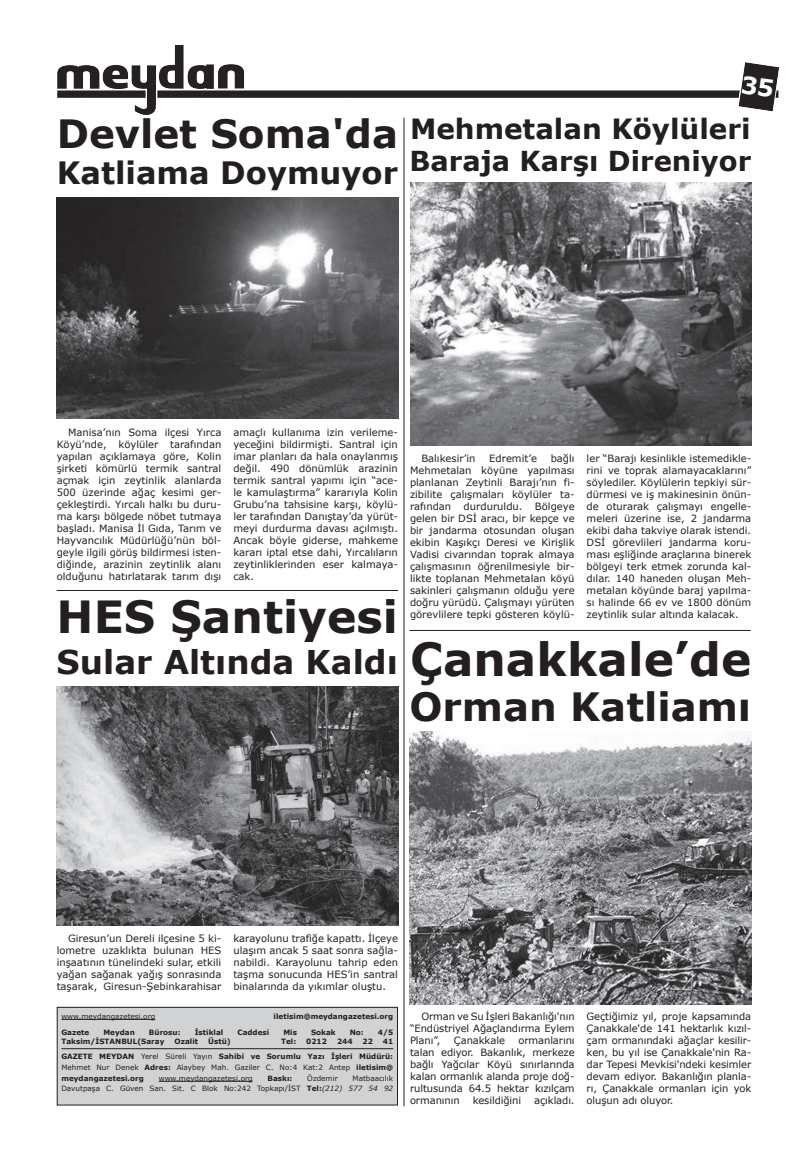
<style>
.page{position:relative;width:808px;height:1163px;background:#fff}
.page>*{position:absolute;margin:0;border:0;box-sizing:border-box;transform-origin:0 0}
.t1{font:700 45.6px "Verdana";color:#231f20}
.t2{font:700 44.3px "Verdana";color:#231f20}
.t3{font:700 39px "Verdana";color:#231f20}
.t4{font:700 38.9px "Verdana";color:#231f20}
.t5{font:700 32.7px "Verdana";color:#231f20}
.t6{font:700 30.8px "Verdana";color:#231f20}
.t7{font:700 27.8px "Verdana";color:#231f20}
.t8{font:700 27.5px "Verdana";color:#231f20}
.t9{font:10px/12px "Verdana";color:#231f20;text-align:justify}
.t10{font:700 7.3px/10.8px "Verdana";color:#231f20;text-align:justify}
.t11{font:7.3px/10.8px "Verdana";color:#231f20;text-align:right}
.s1{font-weight:400}
.s2{font-weight:700}
.s3{font-style:italic}
</style>
<div class="page">
<img style="left:57px;top:45px;width:722px;height:73px">
<img style="left:409px;top:731px;width:342px;height:273px">
<div style="left:57px;top:1007px;width:340px;height:97px;background:#d1d2d4"></div>
<div style="left:57px;top:1006px;width:341px;height:99px;border:1px solid #231f20"></div>
<hr style="left:159px;top:1080px;width:94px;height:1px;background:#231f20">
<hr style="left:61px;top:1047px;width:332px;height:1px;background:#231f20">
<hr style="left:61px;top:1018px;width:94px;height:1px;background:#231f20">
<img style="left:410px;top:182px;width:341px;height:263px">
<img style="left:57px;top:197px;width:341px;height:221px">
<img style="left:57px;top:686px;width:341px;height:239px">
<hr style="left:57px;top:590px;width:341px;height:1px;background:#231f20">
<hr style="left:409px;top:630px;width:342px;height:1px;background:#231f20">
<hr style="left:403px;top:117px;width:1px;height:989px;background:#231f20">
<svg style="left:742px;top:76px;width:32px;height:22px"></svg>
<h3 class="t4" style="left:57px;top:106px;width:343px">Devlet Soma'da</h3>
<h3 class="t6" style="left:57px;top:151px;width:343px">Katliama Doymuyor</h3>
<h3 class="t7" style="left:410px;top:109px;width:342px">Mehmetalan Köylüleri</h3>
<h3 class="t8" style="left:409px;top:142px;width:343px">Baraja Karşı Direniyor</h3>
<p class="t9" style="left:57px;top:426px;width:166px;text-indent:11px">Manisa’nın Soma ilçesi Yırca Köyü’nde, köylüler tarafından yapılan açıklamaya göre, Kolin şirketi kömürlü termik santral açmak için zeytinlik alanlarda 500 üzerinde ağaç kesimi ger&shy;çekleştirdi. Yırcalı halkı bu duru&shy;ma karşı bölgede nöbet tutmaya başladı. Manisa İl Gıda, Tarım ve Hayvancılık Müdürlüğü’nün böl&shy;geyle ilgili görüş bildirmesi isten&shy;diğinde, arazinin zeytinlik alanı olduğunu hatırlatarak tarım dışı</p>
<p class="t9" style="left:233px;top:426px;width:166px">amaçlı kullanıma izin verileme&shy;yeceğini bildirmişti. Santral için imar planları da hala onaylanmış değil. 490 dönümlük arazinin termik santral yapımı için “ace&shy;le kamulaştırma” kararıyla Kolin Grubu’na tahsisine karşı, köylü&shy;ler tarafından Danıştay’da yürüt&shy;meyi durdurma davası açılmıştı.<br>Ancak böyle giderse, mahkeme kararı iptal etse dahi, Yırcalıların zeytinliklerinden eser kalmaya&shy;cak.</p>
<h2 class="t2" style="left:57px;top:585px;width:343px">HES Şantiyesi</h2>
<h3 class="t5" style="left:57px;top:639px;width:343px">Sular Altında Kaldı</h3>
<p class="t9" style="left:410px;top:451px;width:166px;text-indent:141px">bağlı Mehmetalan köyüne yapılması planlanan Zeytinli Barajı’nın fi&shy;zibilite çalışmaları köylüler ta&shy;rafından durduruldu. Bölgeye gelen bir DSİ aracı, bir kepçe ve bir jandarma otosundan oluşan ekibin Kaşıkçı Deresi ve Kirişlik Vadisi civarından toprak almaya çalışmasının öğrenilmesiyle bir&shy;likte toplanan Mehmetalan köyü sakinleri çalışmanın olduğu yere doğru yürüdü. Çalışmayı yürüten görevlilere tepki gösteren köylü-</p>
<p class="t9" style="left:421px;top:451px;width:56px">Balıkesir’in</p>
<p class="t9" style="left:489px;top:451px;width:49px">Edremit’e</p>
<p class="t9" style="left:587px;top:451px;width:166px">ler “Barajı kesinlikle istemedikle&shy;rini ve toprak alamayacaklarını” söylediler. Köylülerin tepkiyi sür&shy;dürmesi ve iş makinesinin önün&shy;de oturarak çalışmayı engelle&shy;meleri üzerine ise, 2 jandarma ekibi daha takviye olarak istendi.<br>DSİ görevlileri jandarma koru&shy;ması eşliğinde araçlarına binerek bölgeyi terk etmek zorunda kal&shy;dılar. 140 haneden oluşan Meh&shy;metalan köyünde baraj yapılma&shy;sı halinde 66 ev ve 1800 dönüm zeytinlik sular altında kalacak.</p>
<h1 class="t1" style="left:410px;top:627px;width:343px">Çanakkale’de</h1>
<h3 class="t3" style="left:409px;top:678px;width:343px">Orman Katliamı</h3>
<p class="t9" style="left:57px;top:931px;width:166px;text-indent:11px">Giresun’un Dereli ilçesine 5 ki&shy;lometre uzaklıkta bulunan HES inşaatının tünelindeki sular, etkili yağan sağanak yağış sonrasında taşarak, Giresun-Şebinkarahisar</p>
<p class="t9" style="left:233px;top:931px;width:166px">karayolunu trafiğe kapattı. İlçeye ulaşım ancak 5 saat sonra sağla&shy;nabildi. Karayolunu tahrip eden taşma sonucunda HES’in santral binalarında da yıkımlar oluştu.</p>
<p class="t11" style="left:61px;top:1010px;width:95px">www.meydangazetesi.org</p>
<p class="t10" style="left:274px;top:1010px;width:121px">iletisim@meydangazetesi.org</p>
<p class="t10" style="left:61px;top:1026px;width:30px">Gazete</p>
<p class="t10" style="left:103px;top:1026px;width:33px">Meydan</p>
<p class="t10" style="left:149px;top:1026px;width:33px">Bürosu:</p>
<p class="t10" style="left:195px;top:1026px;width:30px">İstiklal</p>
<p class="t10" style="left:237px;top:1026px;width:33px">Caddesi</p>
<p class="t10" style="left:283px;top:1026px;width:15px">Mis</p>
<p class="t10" style="left:311px;top:1026px;width:26px">Sokak</p>
<p class="t10" style="left:350px;top:1026px;width:16px">No:</p>
<p class="t10" style="left:378px;top:1026px;width:17px">4/5</p>
<p class="t10" style="left:61px;top:1035px;width:105px">Taksim/İSTANBUL(Saray</p>
<p class="t10" style="left:175px;top:1035px;width:25px">Ozalit</p>
<p class="t10" style="left:208px;top:1035px;width:24px">Üstü)</p>
<p class="t10" style="left:281px;top:1035px;width:17px">Tel:</p>
<p class="t10" style="left:306px;top:1035px;width:22px">0212</p>
<p class="t10" style="left:337px;top:1035px;width:17px">244</p>
<p class="t10" style="left:362px;top:1035px;width:12px">22</p>
<p class="t10" style="left:383px;top:1035px;width:12px">41</p>
<p class="t10" style="left:61px;top:1050px;width:333px">GAZETE MEYDAN <span class="s1">Yerel Süreli Yayın</span> Sahibi ve Sorumlu Yazı İşleri Müdürü:<br><span class="s1">Mehmet Nur Denek</span> Adres: <span class="s1">Alaybey Mah. Gaziler C. No:4 Kat:2 Antep</span> iletisim@ meydangazetesi.org</p>
<p class="t11" style="left:159px;top:1072px;width:95px">www.meydangazetesi.org</p>
<p class="t10" style="left:267px;top:1072px;width:26px">Baskı:</p>
<p class="t11" style="left:307px;top:1072px;width:32px">Özdemir</p>
<p class="t11" style="left:61px;top:1072px;width:333px">Matbaacılık<br>Davutpaşa C. Güven San. Sit. C Blok No:242 Topkapı/İST <span class="s2">Tel:</span><span class="s3">(212) 577 54 92</span></p>
<p class="t9" style="left:410px;top:1009px;width:166px;text-indent:11px">Orman ve Su İşleri Bakanlığı'nın “Endüstriyel Ağaçlandırma Eylem Planı”,</p>
<p class="t9" style="left:410px;top:1033px;width:166px;text-indent:108px">ormanlarını talan ediyor. Bakanlık, merkeze bağlı Yağcılar Köyü sınırlarında kalan ormanlık alanda proje doğ&shy;rultusunda 64.5 hektar kızılçam ormanının</p>
<p class="t9" style="left:454px;top:1033px;width:53px">Çanakkale</p>
<p class="t9" style="left:473px;top:1093px;width:50px">kesildiğini</p>
<p class="t9" style="left:534px;top:1093px;width:42px">açıkladı.</p>
<p class="t9" style="left:587px;top:1009px;width:166px">Geçtiğimiz yıl, proje kapsamında Çanakkale'de 141 hektarlık kızıl&shy;çam ormanındaki ağaçlar kesilir&shy;ken, bu yıl ise Çanakkale'nin Ra&shy;dar Tepesi Mevkisi'ndeki kesimler devam ediyor. Bakanlığın planla&shy;rı, Çanakkale ormanları için yok oluşun adı oluyor.</p>
</div>
